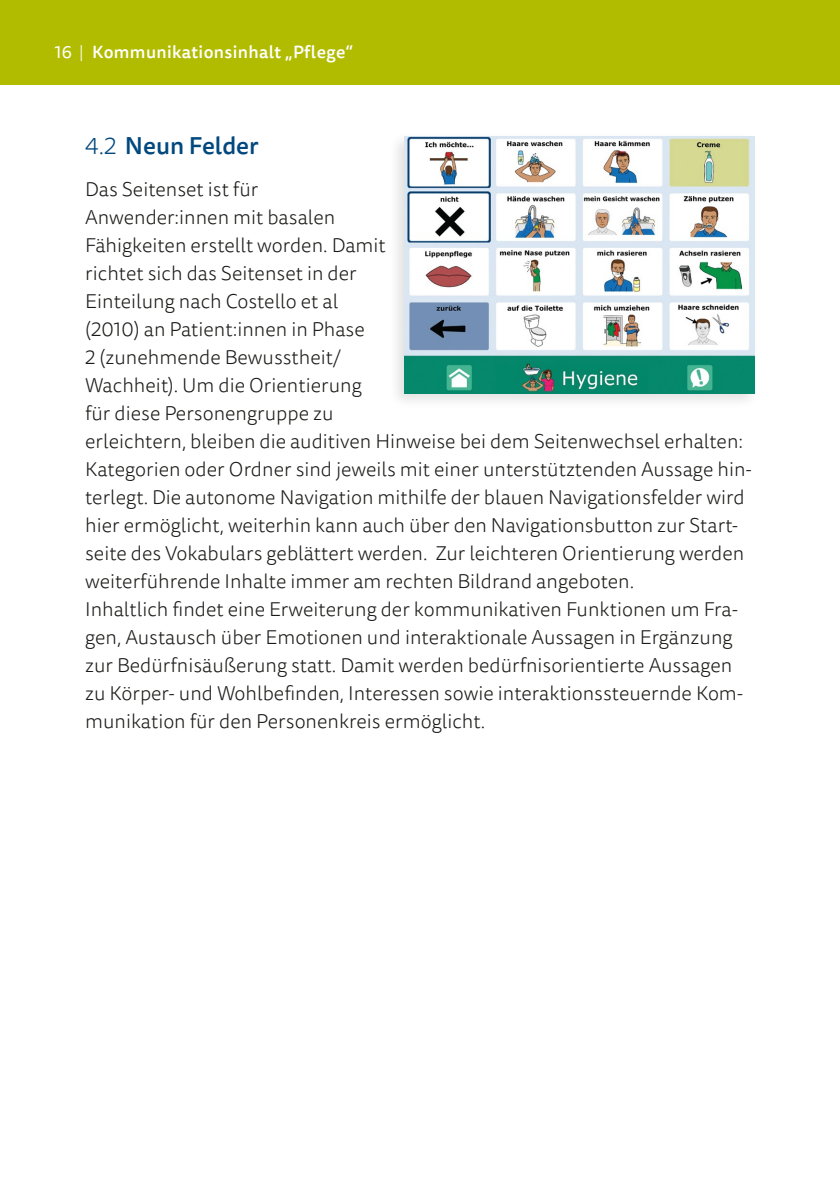
<style>
.page{position:relative;width:840px;height:1191px;background:#fff}
.page>*{position:absolute;margin:0;border:0;box-sizing:border-box;transform-origin:0 0}
.t1{font:500 24px "Tisa Sans Pro";color:#00487e}
.P_Lauftext{font:300 20px/28px "Tisa Sans Pro";color:#1a1a18}
.t2{font:500 17.4px "Tisa Sans Pro";letter-spacing:.02em;color:#fff}
.s1{font-weight:400}
.s2{font-weight:300}
</style>
<div class="page">
<div style="left:0;top:0;width:839px;height:85px;background:#b1bc00"></div>
<div style="left:387px;top:131px;width:372px;height:279px;background:#1a1a18;opacity:.13"></div>
<img style="left:404px;top:136px;width:350px;height:257px">
<p class="t2" style="left:55px;top:40px;width:299px"><span class="s1">16</span> <span class="s2">|</span> Kommunikationsinhalt „Pflege“</p>
<p class="t1" style="left:85px;top:128px;width:175px"><span class="s2">4.2</span> Neun Felder</p>
<p class="P_Lauftext" style="left:85px;top:176px;width:668px">Das Seitenset ist für<br>Anwender:innen mit basalen<br>Fähigkeiten erstellt worden. Damit<br>richtet sich das Seitenset in der<br>Einteilung nach Costello et al<br>(2010) an Patient:innen in Phase<br>2 (zunehmende Bewusstheit/<br>Wachheit). Um die Orientierung<br>für diese Personengruppe zu<br>erleichtern, bleiben die auditiven Hinweise bei dem Seitenwechsel erhalten:<br>Kategorien oder Ordner sind jeweils mit einer unterstütztenden Aussage hin&shy;terlegt. Die autonome Navigation mithilfe der blauen Navigationsfelder wird hier ermöglicht, weiterhin kann auch über den Navigationsbutton zur Start&shy;seite des Vokabulars geblättert werden. Zur leichteren Orientierung werden weiterführende Inhalte immer am rechten Bildrand angeboten.</p>
<p class="P_Lauftext" style="left:85px;top:596px;width:659px">Inhaltlich findet eine Erweiterung der kommunikativen Funktionen um Fra&shy;gen, Austausch über Emotionen und interaktionale Aussagen in Ergänzung zur Bedürfnisäußerung statt. Damit werden bedürfnisorientierte Aussagen zu Körper- und Wohlbefinden, Interessen sowie interaktionssteuernde Kom&shy;munikation für den Personenkreis ermöglicht.</p>
</div>
